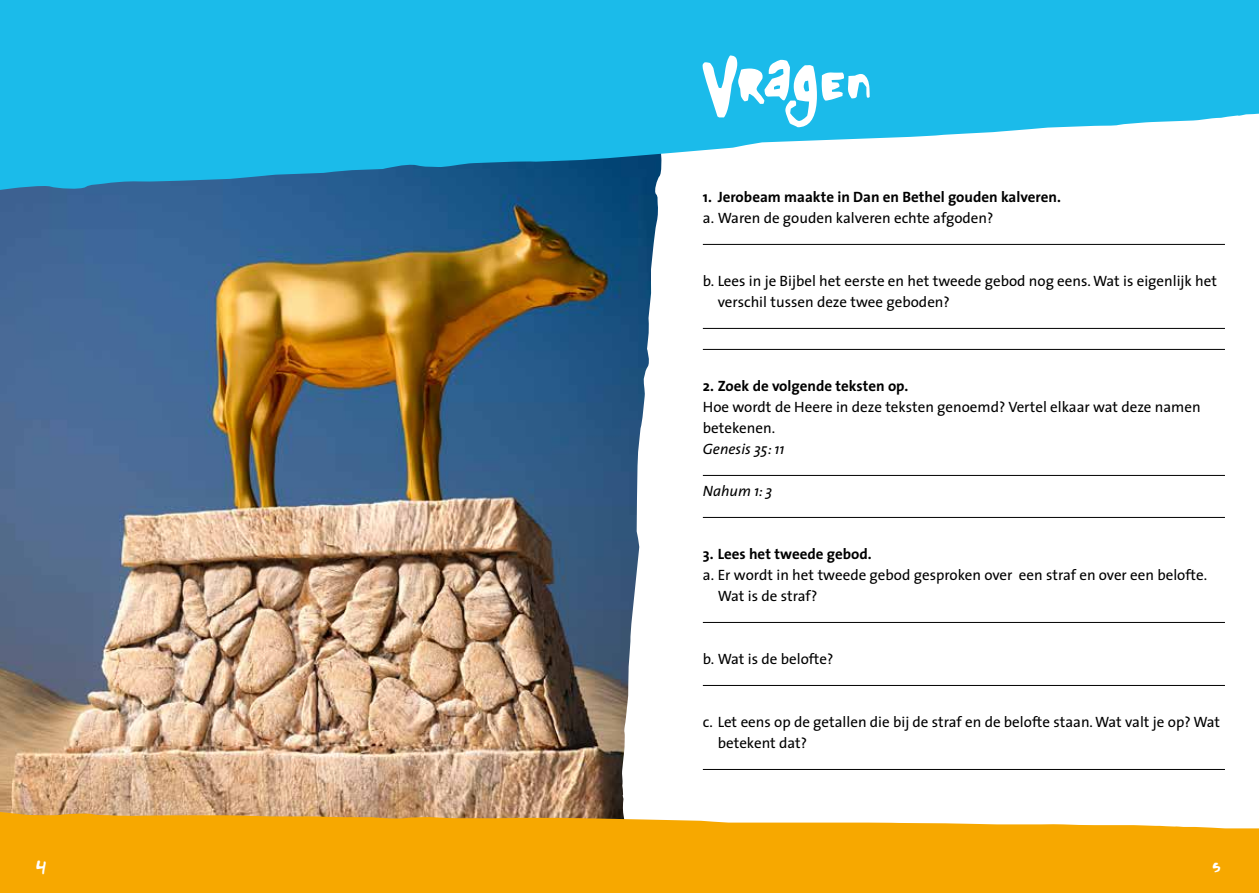
<style>
.page{position:relative;width:1259px;height:893px;background:#fff}
.page>*{position:absolute;margin:0;border:0;box-sizing:border-box;transform-origin:0 0}
.t1{font:66.6px "Glue";letter-spacing:.025em;color:#fff}
.t2{font:18px "Glue";color:#fff}
.t3{font:15px/21px "The Sans";color:#000}
.t4{font:700 15px "The Sans";color:#000}
.t5{font:italic 15px "The Sans";color:#000}
</style>
<div class="page">
<img style="left:0;top:192px;width:622px;height:619px">
<svg style="left:622px;top:192px;width:271px;height:619px"></svg>
<svg style="left:0;top:0;width:1259px;height:192px;background:#3bbfe7"></svg>
<hr style="left:703px;top:244px;width:522px;height:1px;background:#000">
<hr style="left:703px;top:328px;width:522px;height:1px;background:#000">
<hr style="left:703px;top:349px;width:522px;height:1px;background:#000">
<hr style="left:703px;top:475px;width:522px;height:1px;background:#000">
<hr style="left:703px;top:517px;width:522px;height:1px;background:#000">
<hr style="left:703px;top:622px;width:522px;height:1px;background:#000">
<hr style="left:703px;top:685px;width:522px;height:1px;background:#000">
<hr style="left:703px;top:769px;width:522px;height:1px;background:#000">
<svg style="left:0;top:811px;width:1259px;height:82px;background:#f5ae17"></svg>
<h1 class="t1" style="left:703px;top:49px;width:170px">Vragen</h1>
<p class="t4" style="left:703px;top:184px;width:359px">1. Jerobeam maakte in Dan en Bethel gouden kalveren.</p>
<p class="t3" style="left:703px;top:207px;width:292px">a. Waren de gouden kalveren echte afgoden?</p>
<p class="t3" style="left:718px;top:270px;width:501px;text-indent:-15px">b. Lees in je Bijbel het eerste en het tweede gebod nog eens.Wat is eigenlijk het verschil tussen deze twee geboden?</p>
<p class="t4" style="left:703px;top:373px;width:207px">2. Zoek de volgende teksten op.</p>
<p class="t3" style="left:703px;top:396px;width:499px">Hoe wordt de Heere in deze teksten genoemd? Vertel elkaar wat deze namen betekenen.</p>
<p class="t5" style="left:703px;top:436px;width:83px">Genesis 35: 11</p>
<p class="t5" style="left:703px;top:478px;width:71px">Nahum 1: 3</p>
<p class="t4" style="left:703px;top:541px;width:170px">3. Lees het tweede gebod.</p>
<p class="t3" style="left:718px;top:564px;width:491px;text-indent:-15px">a. Er wordt in het tweede gebod gesproken over een straf en over een belofte.<br>Wat is de straf?</p>
<p class="t3" style="left:703px;top:648px;width:132px">b. Wat is de belofte?</p>
<p class="t3" style="left:718px;top:711px;width:504px;text-indent:-15px">c. Let eens op de getallen die bij de straf en de belofte staan.Wat valt je op? Wat betekent dat?</p>
<p class="t2" style="left:36px;top:857px;width:11px">4</p>
<p class="t2" style="left:1212px;top:857px;width:9px">5</p>
</div>
